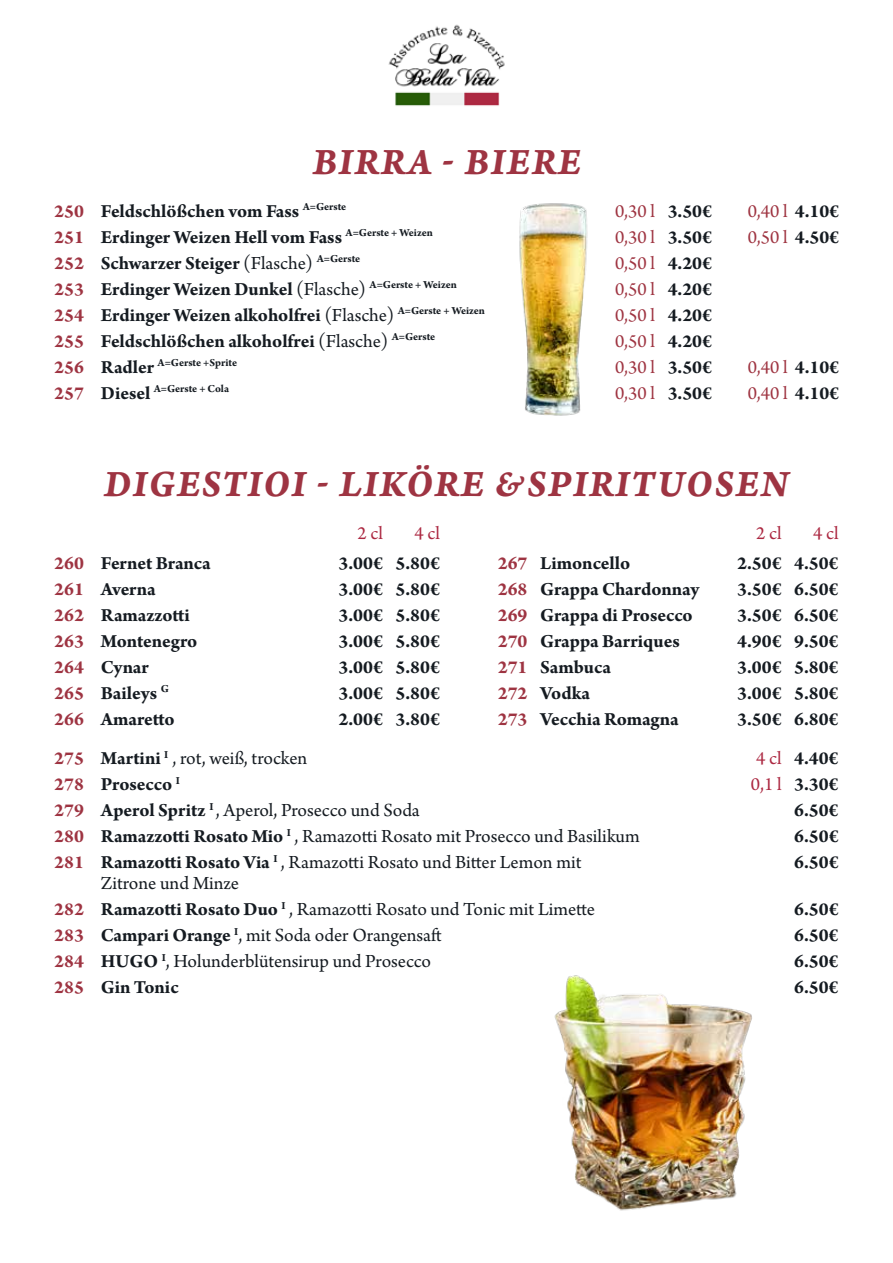
<style>
.page{position:relative;width:893px;height:1263px;background:#fff}
.page>*{position:absolute;margin:0;border:0;box-sizing:border-box;transform-origin:0 0}
.t1{font:39.3px "Arno Pro Bold Italic Caption";letter-spacing:.04em;color:#9e3442;scale:.95 1}
.t2{font:700 19.5px "Arno Pro";color:#151b21}
.t3{font:19.5px/21px "Arno Pro";color:#151b21}
.t4{font:19.5px "Arno Pro";color:#9f3542}
.t5{font:19.5px "Arno Pro";color:#ac2942}
.t6{font:700 11.4px "Arno Pro";letter-spacing:-.005em;color:#151b21}
.s1{color:#9e3442}
.s2{font-weight:700;color:#151b21}
.s3{font-weight:400}
.s4{font-size:19.5px;color:#9e3442}
.s5{font-size:19.5px}
.s6{font-weight:700;color:#9e3442}
.s7{font-weight:700}
.s8{font-weight:400;color:#ac2942}
</style>
<div class="page">
<img style="left:388px;top:24px;width:117px;height:82px">
<img style="left:519px;top:203px;width:69px;height:213px">
<img style="left:554px;top:975px;width:198px;height:236px">
<h1 class="t1" style="left:313px;top:137px;width:284px">BIRRA - BIERE</h1>
<p class="t2" style="left:54px;top:200px;width:294px"><span class="s1">250</span> Feldschlößchen vom Fass <sup>A=Gerste</sup></p>
<p class="t4" style="left:615px;top:200px;width:99px">0,30 l <span class="s2">3.50€</span></p>
<p class="t4" style="left:748px;top:200px;width:93px">0,40 l <span class="s2">4.10€</span></p>
<p class="t2" style="left:54px;top:226px;width:380px"><span class="s1">251</span> Erdinger Weizen Hell vom Fass <sup>A=Gerste</sup> <sup>+</sup> <sup>Weizen</sup></p>
<p class="t4" style="left:615px;top:226px;width:99px">0,30 l <span class="s2">3.50€</span></p>
<p class="t4" style="left:748px;top:226px;width:93px">0,50 l <span class="s2">4.50€</span></p>
<p class="t2" style="left:54px;top:252px;width:308px"><span class="s1">252</span> Schwarzer Steiger <span class="s3">(Flasche)</span> <sup>A=Gerste</sup></p>
<p class="t4" style="left:615px;top:252px;width:99px">0,50 l <span class="s2">4.20€</span></p>
<p class="t2" style="left:54px;top:278px;width:404px"><span class="s1">253</span> Erdinger Weizen Dunkel <span class="s3">(Flasche)</span> <sup>A=Gerste</sup> <sup>+</sup> <sup>Weizen</sup></p>
<p class="t4" style="left:615px;top:278px;width:99px">0,50 l <span class="s2">4.20€</span></p>
<p class="t2" style="left:54px;top:304px;width:432px"><span class="s1">254</span> Erdinger Weizen alkoholfrei <span class="s3">(Flasche)</span> <sup>A=Gerste</sup> <sup>+</sup> <sup>Weizen</sup></p>
<p class="t4" style="left:615px;top:304px;width:99px">0,50 l <span class="s2">4.20€</span></p>
<p class="t2" style="left:54px;top:330px;width:383px"><span class="s1">255</span> Feldschlößchen alkoholfrei <span class="s3">(Flasche)</span> <sup>A=Gerste</sup></p>
<p class="t4" style="left:615px;top:330px;width:99px">0,50 l <span class="s2">4.20€</span></p>
<p class="t6" style="left:54px;top:356px;width:184px"><span class="s4">256</span> <span class="s5">Radler</span> A=Gerste +Sprite</p>
<p class="t4" style="left:615px;top:356px;width:99px">0,30 l <span class="s2">3.50€</span></p>
<p class="t4" style="left:748px;top:356px;width:93px">0,40 l <span class="s2">4.10€</span></p>
<p class="t6" style="left:54px;top:382px;width:176px"><span class="s4">257</span> <span class="s5">Diesel</span> A=Gerste + Cola</p>
<p class="t4" style="left:615px;top:382px;width:99px">0,30 l <span class="s2">3.50€</span></p>
<p class="t4" style="left:748px;top:382px;width:93px">0,40 l <span class="s2">4.10€</span></p>
<h1 class="t1" style="left:104px;top:459px;width:722px">DIGESTIOI - LIKÖRE &amp;SPIRITUOSEN</h1>
<p class="t5" style="left:358px;top:522px;width:27px">2 cl</p>
<p class="t5" style="left:414px;top:522px;width:27px">4 cl</p>
<p class="t5" style="left:756px;top:522px;width:27px">2 cl</p>
<p class="t5" style="left:813px;top:522px;width:27px">4 cl</p>
<p class="t2" style="left:54px;top:552px;width:158px"><span class="s1">260</span> Fernet Branca</p>
<p class="t2" style="left:339px;top:552px;width:103px">3.00€ 5.80€</p>
<p class="t2" style="left:498px;top:552px;width:134px"><span class="s1">267</span> Limoncello</p>
<p class="t2" style="left:737px;top:552px;width:103px">2.50€ 4.50€</p>
<p class="t2" style="left:54px;top:578px;width:103px"><span class="s1">261</span> Averna</p>
<p class="t2" style="left:339px;top:578px;width:103px">3.00€ 5.80€</p>
<p class="t2" style="left:498px;top:578px;width:203px"><span class="s1">268</span> Grappa Chardonnay</p>
<p class="t2" style="left:737px;top:578px;width:103px">3.50€ 6.50€</p>
<p class="t2" style="left:54px;top:604px;width:137px"><span class="s1">262</span> Ramazzotti</p>
<p class="t2" style="left:339px;top:604px;width:103px">3.00€ 5.80€</p>
<p class="t2" style="left:498px;top:604px;width:196px"><span class="s1">269</span> Grappa di Prosecco</p>
<p class="t2" style="left:737px;top:604px;width:103px">3.50€ 6.50€</p>
<p class="t2" style="left:54px;top:630px;width:145px"><span class="s1">263</span> Montenegro</p>
<p class="t2" style="left:339px;top:630px;width:103px">3.00€ 5.80€</p>
<p class="t2" style="left:498px;top:630px;width:183px"><span class="s1">270</span> Grappa Barriques</p>
<p class="t2" style="left:737px;top:630px;width:103px">4.90€ 9.50€</p>
<p class="t2" style="left:54px;top:656px;width:96px"><span class="s1">264</span> Cynar</p>
<p class="t2" style="left:339px;top:656px;width:103px">3.00€ 5.80€</p>
<p class="t2" style="left:498px;top:656px;width:115px"><span class="s1">271</span> Sambuca</p>
<p class="t2" style="left:737px;top:656px;width:103px">3.00€ 5.80€</p>
<p class="t2" style="left:54px;top:681px;width:116px"><span class="s1">265</span> Baileys <sup>G</sup></p>
<p class="t2" style="left:339px;top:682px;width:103px">3.00€ 5.80€</p>
<p class="t2" style="left:498px;top:682px;width:94px"><span class="s1">272</span> Vodka</p>
<p class="t2" style="left:737px;top:682px;width:103px">3.00€ 5.80€</p>
<p class="t2" style="left:54px;top:707px;width:122px"><span class="s1">266</span> Amaretto</p>
<p class="t2" style="left:339px;top:707px;width:103px">2.00€ 3.80€</p>
<p class="t2" style="left:498px;top:707px;width:182px"><span class="s1">273</span> Vecchia Romagna</p>
<p class="t2" style="left:737px;top:707px;width:103px">3.50€ 6.80€</p>
<p class="t3" style="left:54px;top:749px;width:255px"><span class="s6">275</span> <span class="s7">Martini</span> <sup>I</sup> , rot, weiß, trocken</p>
<p class="t2" style="left:756px;top:747px;width:84px"><span class="s8">4 cl</span> 4.40€</p>
<p class="t2" style="left:54px;top:773px;width:127px"><span class="s1">278</span> Prosecco <sup>I</sup></p>
<p class="t2" style="left:751px;top:773px;width:89px"><span class="s8">0,1 l</span> 3.30€</p>
<p class="t3" style="left:54px;top:801px;width:367px"><span class="s6">279</span> <span class="s7">Aperol Spritz</span> <sup>I</sup> , Aperol, Prosecco und Soda</p>
<p class="t2" style="left:794px;top:799px;width:46px">6.50€</p>
<p class="t3" style="left:54px;top:827px;width:587px"><span class="s6">280</span> <span class="s7">Ramazzotti Rosato Mio</span> <sup>I</sup> , Ramazotti Rosato mit Prosecco und Basilikum</p>
<p class="t2" style="left:794px;top:825px;width:46px">6.50€</p>
<p class="t3" style="left:101px;top:853px;width:482px;text-indent:-47px"><span class="s6">281</span> <span class="s7">Ramazotti Rosato Via</span> <sup>I</sup> , Ramazotti Rosato und Bitter Lemon mit<br>Zitrone und Minze</p>
<p class="t2" style="left:794px;top:851px;width:46px">6.50€</p>
<p class="t3" style="left:54px;top:900px;width:542px"><span class="s6">282</span> <span class="s7">Ramazotti Rosato Duo</span> <sup>I</sup> , Ramazotti Rosato und Tonic mit Limette</p>
<p class="t2" style="left:794px;top:898px;width:46px">6.50€</p>
<p class="t3" style="left:54px;top:926px;width:389px"><span class="s6">283</span> <span class="s7">Campari Orange</span> <sup>I</sup>, mit Soda oder Orangensaft</p>
<p class="t2" style="left:794px;top:924px;width:46px">6.50€</p>
<p class="t3" style="left:54px;top:952px;width:378px"><span class="s6">284</span> <span class="s7">HUGO</span> <sup>I</sup>, Holunderblütensirup und Prosecco</p>
<p class="t2" style="left:794px;top:950px;width:46px">6.50€</p>
<p class="t2" style="left:54px;top:976px;width:126px"><span class="s1">285</span> Gin Tonic</p>
<p class="t2" style="left:794px;top:976px;width:46px">6.50€</p>
</div>
